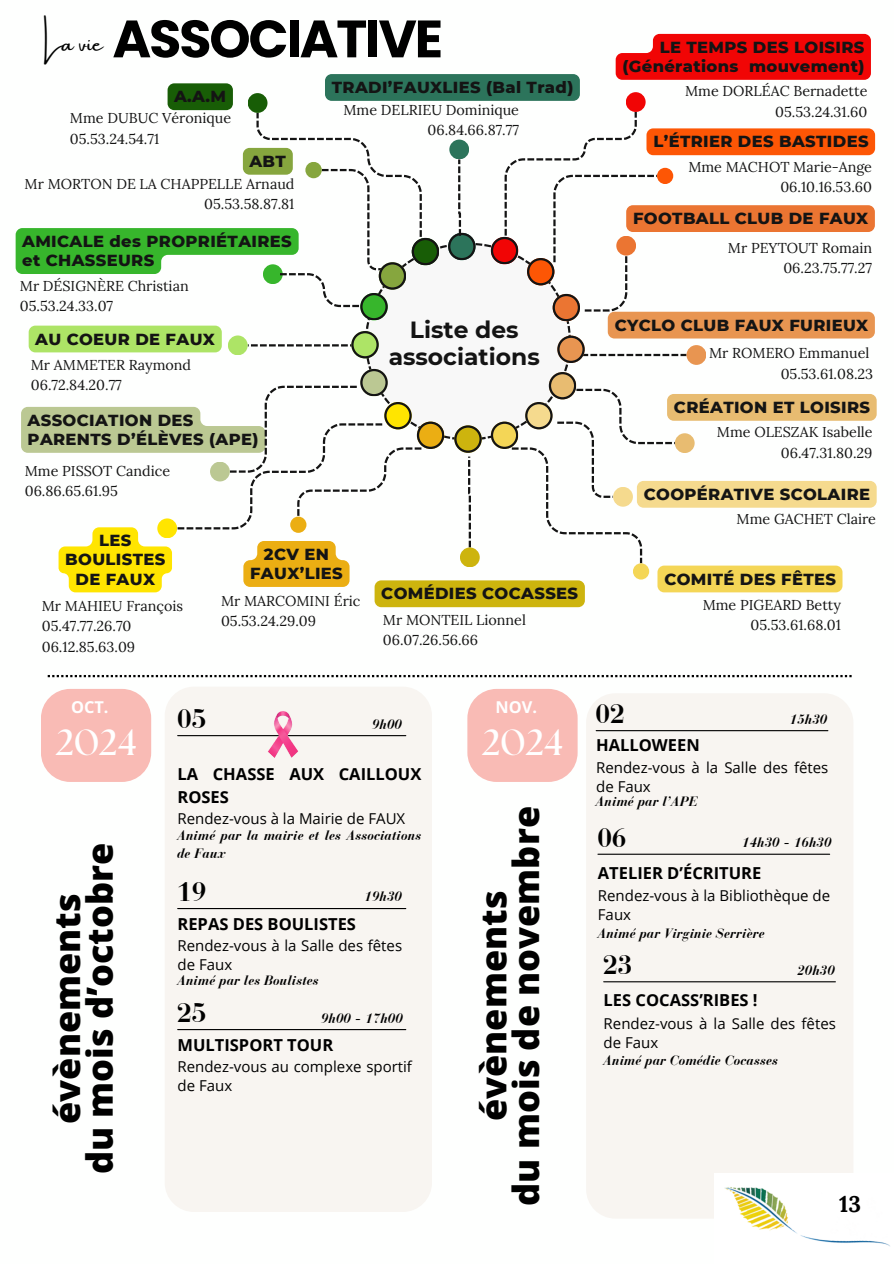
<style>
.page{position:relative;width:894px;height:1264px;background:#fff}
.page>*{position:absolute;margin:0;border:0;box-sizing:border-box;transform-origin:0 0}
.t1{font:700 52.5px "Poppins";letter-spacing:-.04em;color:#000}
.t2{font:700 36.45px "The Seasons";color:#fff}
.t3{font:800 36px/32.7px "Open Sans";color:#000;text-align:center}
.t4{font:700 26.25px "Bauer Bodoni Pro";color:#000}
.t5{font:700 23.4px "Montserrat";color:#141414}
.t6{font:22.5px "Amsterdam One";color:#000}
.t7{font:700 22.5px "Lora";color:#000}
.t8{font:700 16.5px/22.5px "Open Sans";color:#000}
.t9{font:800 16.35px/19.2px "Montserrat";letter-spacing:.02em;color:#141414}
.t10{font:700 16.35px "Open Sans";color:#fff}
.t11{font:15px/19.2px "Open Sans";color:#000}
.t12{font:14.25px "Lora";color:#141414}
.t13{font:italic 700 13.5px/18px "Bauer Bodoni Pro";color:#000}
</style>
<div class="page">
<svg style="left:48px;top:675px;width:803px;height:2px"></svg>
<div style="left:667px;top:394px;width:209px;height:27px;background:#e8bc71;border-radius:7px"></div>
<div style="left:165px;top:686px;width:267px;height:525px;background:#f8f5f1;border-radius:29px"></div>
<hr style="left:178px;top:908px;width:227px;height:1px;background:#000">
<div style="left:41px;top:689px;width:110px;height:93px;background:#f9bbb5;border-radius:29px"></div>
<div style="left:586px;top:693px;width:267px;height:525px;background:#f8f5f1;border-radius:29px"></div>
<img style="left:714px;top:1173px;width:176px;height:74px">
<hr style="left:596px;top:730px;width:231px;height:1px;background:#000">
<div style="left:467px;top:689px;width:110px;height:93px;background:#f9bbb5;border-radius:29px"></div>
<hr style="left:178px;top:735px;width:227px;height:1px;background:#000">
<hr style="left:597px;top:853px;width:232px;height:1px;background:#000">
<img style="left:244px;top:711px;width:77px;height:47px">
<div style="left:374px;top:580px;width:210px;height:27px;background:#cdb40e;border-radius:7px"></div>
<div style="left:636px;top:481px;width:240px;height:26px;background:#f5da8e;border-radius:7px"></div>
<svg style="left:16px;top:34px;width:854px;height:558px"></svg>
<div style="left:325px;top:74px;width:254px;height:27px;background:#2c745b;border-radius:7px"></div>
<hr style="left:603px;top:981px;width:232px;height:1px;background:#000">
<hr style="left:178px;top:1029px;width:227px;height:1px;background:#000">
<h2 class="t6" style="left:44px;top:31px;width:61px">La vie</h2>
<h2 class="t1" style="left:112px;top:2px;width:332px">ASSOCIATIVE</h2>
<h4 class="t9" style="left:174px;top:87px;width:53px">A.A.M</h4>
<p class="t12" style="left:70px;top:109px;width:163px">Mme DUBUC Véronique</p>
<p class="t12" style="left:70px;top:129px;width:91px">05.53.24.54.71</p>
<p class="t9" style="left:249px;top:151px;width:38px">ABT</p>
<p class="t12" style="left:25px;top:174px;width:271px">Mr MORTON DE LA CHAPPELLE Arnaud</p>
<p class="t12" style="left:204px;top:194px;width:92px">05.53.58.87.81</p>
<h1 class="t9" style="left:22px;top:232px;width:271px">AMICALE des PROPRIÉTAIRES et CHASSEURS</h1>
<h3 class="t12" style="left:20px;top:277px;width:170px">Mr DÉSIGNÈRE Christian</h3>
<p class="t12" style="left:20px;top:297px;width:95px">05.53.24.33.07</p>
<p class="t9" style="left:35px;top:329px;width:181px">AU COEUR DE FAUX</p>
<h5 class="t12" style="left:31px;top:355px;width:162px">Mr AMMETER Raymond</h5>
<h5 class="t12" style="left:31px;top:376px;width:92px">06.72.84.20.77</h5>
<h6 class="t9" style="left:28px;top:410px;width:232px">ASSOCIATION DES<br>PARENTS D’ÉLÈVES (APE)</h6>
<p class="t12" style="left:25px;top:462px;width:147px">Mme PISSOT Candice</p>
<p class="t12" style="left:25px;top:482px;width:95px">06.86.65.61.95</p>
<h2 class="t9" style="left:332px;top:78px;width:243px">TRADI’FAUXLIES (Bal Trad)</h2>
<h2 class="t12" style="left:343px;top:101px;width:177px">Mme DELRIEU Dominique</h2>
<p class="t12" style="left:427px;top:121px;width:93px">06.84.66.87.77</p>
<p class="t5" style="left:410px;top:315px;width:110px">Liste des</p>
<h5 class="t5" style="left:388px;top:342px;width:152px">associations</h5>
<p class="t9" style="left:65px;top:531px;width:101px;text-align:center">LES<br>BOULISTES<br>DE FAUX</p>
<p class="t12" style="left:42px;top:596px;width:143px">Mr MAHIEU François</p>
<h5 class="t12" style="left:42px;top:617px;width:91px">05.47.77.26.70</h5>
<p class="t12" style="left:42px;top:637px;width:95px">06.12.85.63.09</p>
<h5 class="t9" style="left:250px;top:544px;width:94px;text-align:center">2CV EN<br>FAUX’LIES</h5>
<h5 class="t12" style="left:221px;top:591px;width:141px">Mr MARCOMINI Éric</h5>
<h5 class="t12" style="left:221px;top:611px;width:96px">05.53.24.29.09</h5>
<h5 class="t9" style="left:381px;top:584px;width:198px">COMÉDIES COCASSES</h5>
<p class="t12" style="left:383px;top:610px;width:144px">Mr MONTEIL Lionnel</p>
<p class="t12" style="left:383px;top:630px;width:97px">06.07.26.56.66</p>
<p class="t9" style="left:622px;top:37px;width:243px;text-align:right">LE TEMPS DES LOISIRS (Générations mouvement)</p>
<p class="t12" style="left:685px;top:82px;width:184px">Mme DORLÉAC Bernadette</p>
<h5 class="t12" style="left:775px;top:102px;width:94px">05.53.24.31.60</h5>
<h6 class="t9" style="left:653px;top:132px;width:216px">L’ÉTRIER DES BASTIDES</h6>
<p class="t12" style="left:688px;top:157px;width:185px">Mme MACHOT Marie-Ange</p>
<p class="t12" style="left:780px;top:178px;width:93px">06.10.16.53.60</p>
<p class="t9" style="left:633px;top:209px;width:237px">FOOTBALL CLUB DE FAUX</p>
<p class="t12" style="left:727px;top:239px;width:146px">Mr PEYTOUT Romain</p>
<p class="t12" style="left:783px;top:259px;width:90px">06.23.75.77.27</p>
<p class="t9" style="left:614px;top:315px;width:255px">CYCLO CLUB FAUX FURIEUX</p>
<p class="t12" style="left:709px;top:344px;width:162px">Mr ROMERO Emmanuel</p>
<p class="t12" style="left:780px;top:364px;width:94px">05.53.61.08.23</p>
<p class="t9" style="left:673px;top:397px;width:198px">CRÉATION ET LOISIRS</p>
<p class="t12" style="left:716px;top:423px;width:157px">Mme OLESZAK Isabelle</p>
<h5 class="t12" style="left:780px;top:443px;width:93px">06.47.31.80.29</h5>
<p class="t9" style="left:643px;top:484px;width:228px">COOPÉRATIVE SCOLAIRE</p>
<p class="t12" style="left:736px;top:510px;width:141px">Mme GACHET Claire</p>
<h6 class="t9" style="left:664px;top:569px;width:173px">COMITÉ DES FÊTES</h6>
<h5 class="t12" style="left:702px;top:596px;width:140px">Mme PIGEARD Betty</h5>
<h5 class="t12" style="left:750px;top:616px;width:92px">05.53.61.68.01</h5>
<p class="t10" style="left:71px;top:695px;width:39px">OCT.</p>
<p class="t2" style="left:56px;top:725px;width:82px">2024</p>
<p class="t3" style="left:50px;top:1174px;width:333px;rotate:-90deg">évènements<br>du mois d’octobre</p>
<p class="t10" style="left:495px;top:695px;width:43px">NOV.</p>
<p class="t4" style="left:177px;top:709px;width:31px">05</p>
<h5 class="t4" style="left:595px;top:704px;width:31px">02</h5>
<p class="t13" style="left:789px;top:711px;width:39px">15h30</p>
<p class="t13" style="left:372px;top:716px;width:32px">9h00</p>
<h5 class="t2" style="left:482px;top:725px;width:82px">2024</h5>
<p class="t8" style="left:596px;top:733px;width:105px">HALLOWEEN</p>
<p class="t11" style="left:596px;top:757px;width:234px">Rendez-vous à la Salle des fêtes de Faux</p>
<h5 class="t8" style="left:177px;top:762px;width:245px">LA CHASSE AUX CAILLOUX<br>ROSES</h5>
<p class="t11" style="left:177px;top:808px;width:229px">Rendez-vous à la Mairie de FAUX</p>
<p class="t13" style="left:595px;top:793px;width:104px">Animé par l’APE</p>
<h5 class="t3" style="left:476px;top:1205px;width:401px;rotate:-90deg">évènements<br>du mois de novembre</h5>
<p class="t4" style="left:597px;top:827px;width:31px">06</p>
<p class="t13" style="left:177px;top:828px;width:246px">Animé par la mairie et les Associations de Faux</p>
<p class="t13" style="left:742px;top:835px;width:91px">14h30 - 16h30</p>
<p class="t8" style="left:597px;top:861px;width:165px">ATELIER D’ÉCRITURE</p>
<h5 class="t11" style="left:597px;top:885px;width:234px">Rendez-vous à la Bibliothèque de<br>Faux</h5>
<p class="t4" style="left:603px;top:955px;width:31px">23</p>
<p class="t13" style="left:797px;top:962px;width:39px">20h30</p>
<p class="t4" style="left:177px;top:882px;width:31px">19</p>
<p class="t13" style="left:364px;top:889px;width:39px">19h30</p>
<h5 class="t8" style="left:177px;top:911px;width:180px">REPAS DES BOULISTES</h5>
<p class="t11" style="left:177px;top:935px;width:226px">Rendez-vous à la Salle des fêtes de Faux</p>
<p class="t13" style="left:597px;top:925px;width:169px">Animé par Virginie Serrière</p>
<p class="t13" style="left:177px;top:972px;width:143px">Animé par les Boulistes</p>
<p class="t8" style="left:603px;top:988px;width:155px">LES COCASS’RIBES !</p>
<h5 class="t11" style="left:603px;top:1013px;width:234px">Rendez-vous à la Salle des fêtes de Faux</h5>
<p class="t4" style="left:177px;top:1002px;width:31px">25</p>
<p class="t13" style="left:321px;top:1010px;width:83px">9h00 - 17h00</p>
<p class="t8" style="left:177px;top:1032px;width:157px">MULTISPORT TOUR</p>
<p class="t11" style="left:177px;top:1056px;width:236px">Rendez-vous au complexe sportif de Faux</p>
<p class="t13" style="left:603px;top:1053px;width:176px">Animé par Comédie Cocasses</p>
<h5 class="t7" style="left:839px;top:1188px;width:23px">13</h5>
</div>
